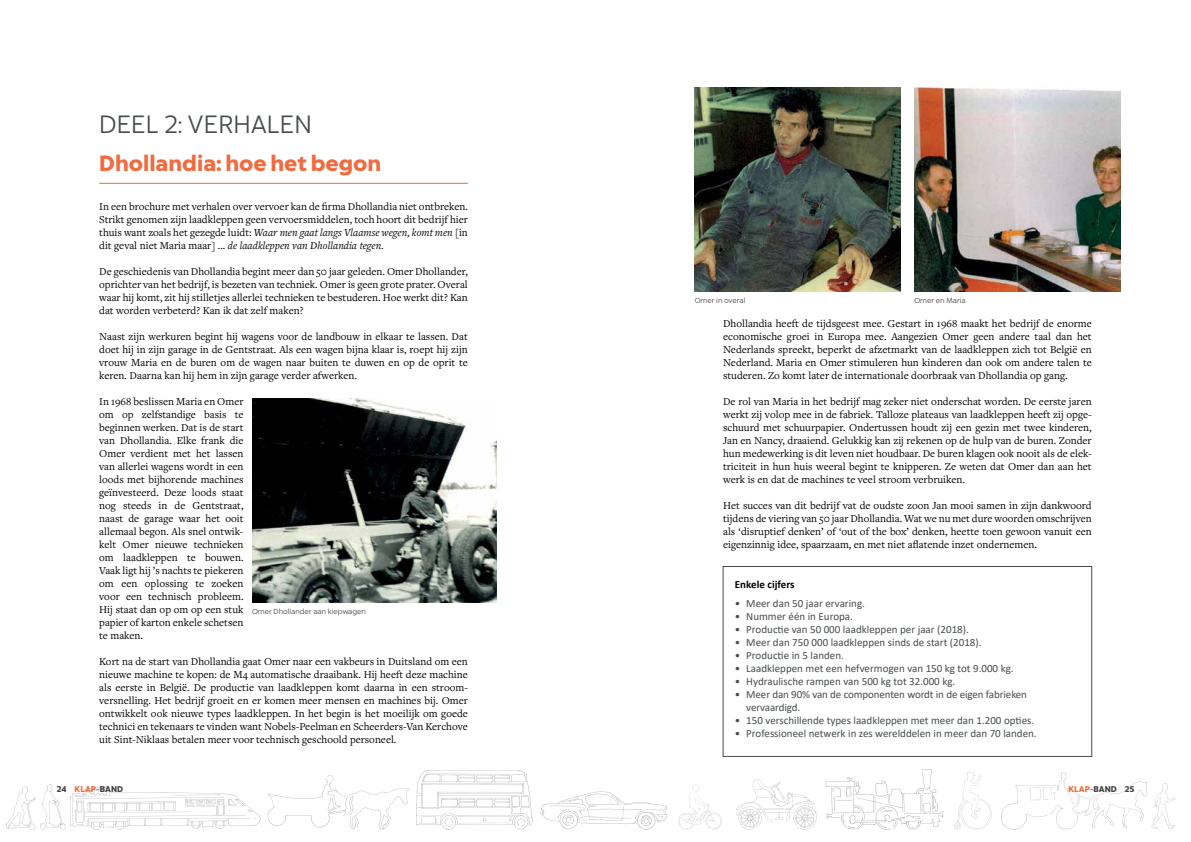
<style>
.page{position:relative;width:1191px;height:842px;background:#fff}
.page>*{position:absolute;margin:0;border:0;box-sizing:border-box;transform-origin:0 0}
.t1{font:300 24px "Captura Now";color:#474d4a}
.t2{font:700 21px "Captura Now";letter-spacing:-.005em;color:#f06b40}
.t3{font:11px/13px "Freight Text Pro";color:#000;text-align:justify}
.t4{font:11px/13px "Calibri";color:#474d4a}
.t5{font:700 11px "Calibri";color:#000}
.t6{font:700 8px "Captura Now";color:#414042}
.t7{font:300 7px "Captura Now";color:#414042}
.s1{font-style:italic}
.s2{color:#f06b40}
</style>
<div class="page">
<svg style="left:6px;top:784px;width:255px;height:46px"></svg>
<svg style="left:416px;top:770px;width:117px;height:60px"></svg>
<svg style="left:540px;top:791px;width:127px;height:39px"></svg>
<svg style="left:678px;top:784px;width:44px;height:46px"></svg>
<svg style="left:736px;top:779px;width:81px;height:51px"></svg>
<svg style="left:825px;top:769px;width:118px;height:61px"></svg>
<svg style="left:954px;top:772px;width:38px;height:58px"></svg>
<svg style="left:268px;top:775px;width:141px;height:55px"></svg>
<svg style="left:1001px;top:772px;width:174px;height:58px"></svg>
<img style="left:252px;top:398px;width:244px;height:204px">
<img style="left:694px;top:87px;width:206px;height:204px">
<img style="left:914px;top:87px;width:206px;height:204px">
<hr style="left:99px;top:183px;width:369px;height:1px;background:#f06b40">
<div style="left:722px;top:566px;width:370px;height:191px;border:1px solid #474d4a"></div>
<h1 class="t1" style="left:99px;top:105px;width:214px">DEEL 2: VERHALEN</h1>
<h2 class="t2" style="left:99px;top:147px;width:283px">Dhollandia: hoe het begon</h2>
<p class="t3" style="left:99px;top:199px;width:370px">In een brochure met verhalen over vervoer kan de firma Dhollandia niet ontbreken.<br>Strikt genomen zijn laadkleppen geen vervoersmiddelen, toch hoort dit bedrijf hier thuis want zoals het gezegde luidt: <span class="s1">Waar men gaat langs Vlaamse wegen, komt men</span> [in dit geval niet Maria maar] ... <span class="s1">de laadkleppen van Dhollandia tegen.</span></p>
<p class="t3" style="left:99px;top:264px;width:370px">De geschiedenis van Dhollandia begint meer dan 50 jaar geleden. Omer Dhollander, oprichter van het bedrijf, is bezeten van techniek. Omer is geen grote prater. Overal waar hij komt, zit hij stilletjes allerlei technieken te bestuderen. Hoe werkt dit? Kan dat worden verbeterd? Kan ik dat zelf maken?</p>
<p class="t3" style="left:99px;top:329px;width:370px">Naast zijn werkuren begint hij wagens voor de landbouw in elkaar te lassen. Dat doet hij in zijn garage in de Gentstraat. Als een wagen bijna klaar is, roept hij zijn vrouw Maria en de buren om de wagen naar buiten te duwen en op de oprit te keren. Daarna kan hij hem in zijn garage verder afwerken.</p>
<p class="t3" style="left:99px;top:394px;width:146px">In 1968 beslissen Maria en Omer om op zelfstandige basis te beginnen werken. Dat is de start van Dhollandia. Elke frank die Omer verdient met het lassen van allerlei wagens wordt in een loods met bijhorende machines geïnvesteerd. Deze loods staat nog steeds in de Gentstraat, naast de garage waar het ooit allemaal begon. Als snel ontwik&shy;kelt Omer nieuwe technieken om laadkleppen te bouwen.<br>Vaak ligt hij ’s nachts te piekeren om een oplossing te zoeken voor een technisch probleem.<br>Hij staat dan op om op een stuk papier of karton enkele schetsen te maken.</p>
<p class="t3" style="left:99px;top:654px;width:370px">Kort na de start van Dhollandia gaat Omer naar een vakbeurs in Duitsland om een nieuwe machine te kopen: de M4 automatische draaibank. Hij heeft deze machine als eerste in België. De productie van laadkleppen komt daarna in een stroom&shy;versnelling. Het bedrijf groeit en er komen meer mensen en machines bij. Omer ontwikkelt ook nieuwe types laadkleppen. In het begin is het moeilijk om goede technici en tekenaars te vinden want Nobels-Peelman en Scheerders-Van Kerchove uit Sint-Niklaas betalen meer voor technisch geschoold personeel.</p>
<p class="t7" style="left:252px;top:606px;width:115px">Omer Dhollander aan kiepwagen</p>
<p class="t7" style="left:694px;top:295px;width:52px">Omer in overal</p>
<p class="t7" style="left:914px;top:295px;width:53px">Omer en Maria</p>
<p class="t3" style="left:723px;top:316px;width:370px">Dhollandia heeft de tijdsgeest mee. Gestart in 1968 maakt het bedrijf de enorme economische groei in Europa mee. Aangezien Omer geen andere taal dan het Nederlands spreekt, beperkt de afzetmarkt van de laadkleppen zich tot België en Nederland. Maria en Omer stimuleren hun kinderen dan ook om andere talen te studeren. Zo komt later de internationale doorbraak van Dhollandia op gang.</p>
<p class="t3" style="left:723px;top:394px;width:370px">De rol van Maria in het bedrijf mag zeker niet onderschat worden. De eerste jaren werkt zij volop mee in de fabriek. Talloze plateaus van laadkleppen heeft zij opge&shy;schuurd met schuurpapier. Ondertussen houdt zij een gezin met twee kinderen, Jan en Nancy, draaiend. Gelukkig kan zij rekenen op de hulp van de buren. Zonder hun medewerking is dit leven niet houdbaar. De buren klagen ook nooit als de elek&shy;triciteit in hun huis weeral begint te knipperen. Ze weten dat Omer dan aan het werk is en dat de machines te veel stroom verbruiken.</p>
<p class="t3" style="left:723px;top:498px;width:370px">Het succes van dit bedrijf vat de oudste zoon Jan mooi samen in zijn dankwoord tijdens de viering van 50 jaar Dhollandia. Wat we nu met dure woorden omschrijven als ‘disruptief denken’ of ‘out of the box’ denken, heette toen gewoon vanuit een eigenzinnig idee, spaarzaam, en met niet aflatende inzet ondernemen.</p>
<p class="t5" style="left:735px;top:577px;width:61px">Enkele cijfers</p>
<p class="t4" style="left:735px;top:597px;width:132px">• Meer dan 50 jaar ervaring.</p>
<p class="t4" style="left:735px;top:610px;width:120px">• Nummer één in Europa.</p>
<p class="t4" style="left:735px;top:623px;width:235px">• Productie van 50 000 laadkleppen per jaar (2018).</p>
<p class="t4" style="left:735px;top:636px;width:248px">• Meer dan 750 000 laadkleppen sinds de start (2018).</p>
<p class="t4" style="left:735px;top:649px;width:110px">• Productie in 5 landen.</p>
<p class="t4" style="left:735px;top:662px;width:280px">• Laadkleppen met een hefvermogen van 150 kg tot 9.000 kg.</p>
<p class="t4" style="left:735px;top:675px;width:222px">• Hydraulische rampen van 500 kg tot 32.000 kg.</p>
<p class="t4" style="left:746px;top:688px;width:282px;text-indent:-11px">• Meer dan 90% van de componenten wordt in de eigen fabrieken vervaardigd.</p>
<p class="t4" style="left:735px;top:714px;width:301px">• 150 verschillende types laadkleppen met meer dan 1.200 opties.</p>
<p class="t4" style="left:735px;top:727px;width:303px">• Professioneel netwerk in zes werelddelen in meer dan 70 landen.</p>
<p class="t6" style="left:57px;top:782px;width:68px">24 <span class="s2">KLAP-</span>BAND</p>
<p class="t6" style="left:1068px;top:782px;width:67px"><span class="s2">KLAP-</span>BAND 25</p>
</div>
